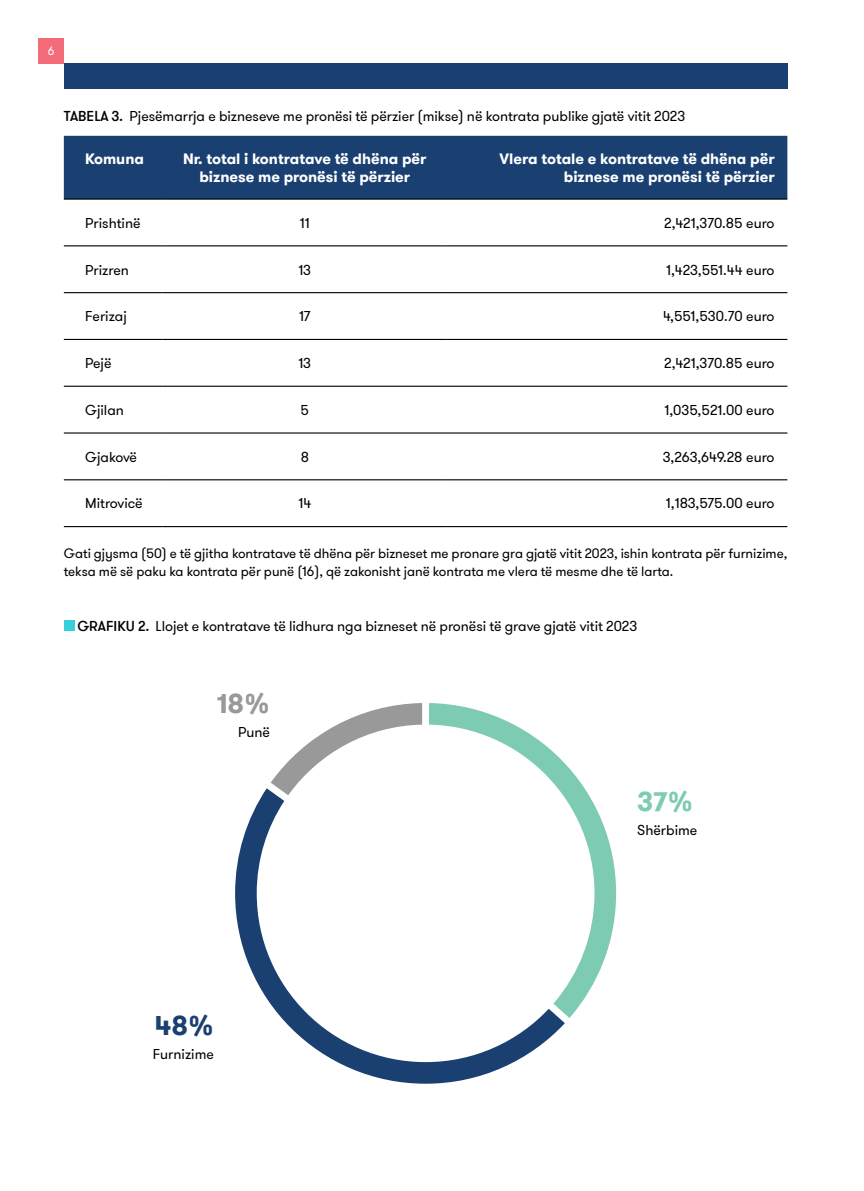
<style>
.page{position:relative;width:864px;height:1191px;background:#fff}
.page>*{position:absolute;margin:0;border:0;box-sizing:border-box;transform-origin:0 0}
.t1{font:700 27px "GT Walsheim Pro";color:#999}
.t2{font:700 27px "GT Walsheim Pro";color:#7ecbb3}
.t3{font:700 27px "GT Walsheim Pro";color:#1a3f71}
.t4{font:700 15px/18px "GT Walsheim Pro";color:#fff;text-align:center}
.t5{font:14.25px "GT Walsheim Pro";color:#000}
.t6{font:13.5px/18px "GT Walsheim Pro";letter-spacing:-.005em;color:#000}
.t7{font:12px "GT Walsheim Pro";color:#fff}
.s1{font-weight:500}
</style>
<div class="page">
<div style="left:64px;top:63px;width:723px;height:26px;background:#1a3f71"></div>
<div style="left:38px;top:38px;width:26px;height:25px;background:#f26d79"></div>
<div style="left:64px;top:136px;width:723px;height:62px;background:#1a3f71"></div>
<hr style="left:64px;top:198px;width:99px;height:2px;background:#000">
<hr style="left:163px;top:198px;width:283px;height:2px;background:#000">
<hr style="left:446px;top:198px;width:341px;height:2px;background:#000">
<hr style="left:64px;top:245px;width:99px;height:1px;background:#000">
<hr style="left:163px;top:245px;width:283px;height:1px;background:#000">
<hr style="left:446px;top:245px;width:341px;height:1px;background:#000">
<hr style="left:64px;top:292px;width:99px;height:1px;background:#000">
<hr style="left:163px;top:292px;width:283px;height:1px;background:#000">
<hr style="left:446px;top:292px;width:341px;height:1px;background:#000">
<hr style="left:64px;top:339px;width:99px;height:1px;background:#000">
<hr style="left:163px;top:339px;width:283px;height:1px;background:#000">
<hr style="left:446px;top:339px;width:341px;height:1px;background:#000">
<hr style="left:64px;top:386px;width:99px;height:1px;background:#000">
<hr style="left:163px;top:386px;width:283px;height:1px;background:#000">
<hr style="left:446px;top:386px;width:341px;height:1px;background:#000">
<hr style="left:64px;top:432px;width:99px;height:1px;background:#000">
<hr style="left:163px;top:432px;width:283px;height:1px;background:#000">
<hr style="left:446px;top:432px;width:341px;height:1px;background:#000">
<hr style="left:64px;top:479px;width:99px;height:1px;background:#000">
<hr style="left:163px;top:479px;width:283px;height:1px;background:#000">
<hr style="left:446px;top:479px;width:341px;height:1px;background:#000">
<hr style="left:64px;top:526px;width:99px;height:1px;background:#000">
<hr style="left:163px;top:526px;width:283px;height:1px;background:#000">
<hr style="left:446px;top:526px;width:341px;height:1px;background:#000">
<div style="left:64px;top:620px;width:10px;height:11px;background:#36cfdb"></div>
<svg style="left:235px;top:788px;width:329px;height:295px"></svg>
<svg style="left:270px;top:703px;width:152px;height:92px"></svg>
<svg style="left:429px;top:703px;width:187px;height:315px"></svg>
<p class="t7" style="left:48px;top:43px;width:8px">6</p>
<p class="t5" style="left:64px;top:107px;width:622px"><span class="s1">TABELA 3.</span> Pjesëmarrja e bizneseve me pronësi të përzier (mikse) në kontrata publike gjatë vitit 2023</p>
<p class="t4" style="left:85px;top:150px;width:60px">Komuna</p>
<p class="t4" style="left:183px;top:150px;width:245px">Nr. total i kontratave të dhëna për biznese me pronësi të përzier</p>
<p class="t4" style="left:499px;top:150px;width:276px;text-align:right">Vlera totale e kontratave të dhëna për biznese me pronësi të përzier</p>
<p class="t5" style="left:85px;top:214px;width:57px">Prishtinë</p>
<p class="t5" style="left:300px;top:214px;width:11px">11</p>
<p class="t5" style="left:664px;top:214px;width:112px">2,421,370.85 euro</p>
<p class="t5" style="left:85px;top:261px;width:45px">Prizren</p>
<p class="t5" style="left:298px;top:261px;width:14px">13</p>
<p class="t5" style="left:666px;top:261px;width:110px">1,423,551.44 euro</p>
<p class="t5" style="left:85px;top:307px;width:43px">Ferizaj</p>
<p class="t5" style="left:299px;top:307px;width:13px">17</p>
<p class="t5" style="left:662px;top:307px;width:113px">4,551,530.70 euro</p>
<p class="t5" style="left:85px;top:354px;width:28px">Pejë</p>
<p class="t5" style="left:298px;top:354px;width:14px">13</p>
<p class="t5" style="left:664px;top:354px;width:112px">2,421,370.85 euro</p>
<p class="t5" style="left:85px;top:401px;width:40px">Gjilan</p>
<p class="t5" style="left:300px;top:401px;width:10px">5</p>
<p class="t5" style="left:664px;top:401px;width:112px">1,035,521.00 euro</p>
<p class="t5" style="left:85px;top:448px;width:53px">Gjakovë</p>
<p class="t5" style="left:300px;top:448px;width:10px">8</p>
<p class="t5" style="left:662px;top:448px;width:113px">3,263,649.28 euro</p>
<p class="t5" style="left:85px;top:494px;width:59px">Mitrovicë</p>
<p class="t5" style="left:298px;top:494px;width:14px">14</p>
<p class="t5" style="left:665px;top:494px;width:110px">1,183,575.00 euro</p>
<p class="t6" style="left:64px;top:545px;width:724px">Gati gjysma (50) e të gjitha kontratave të dhëna për bizneset me pronare gra gjatë vitit 2023, ishin kontrata për furnizime, teksa më së paku ka kontrata për punë (16), që zakonisht janë kontrata me vlera të mesme dhe të larta.</p>
<p class="t5" style="left:77px;top:617px;width:561px"><span class="s1">GRAFIKU 2.</span> Llojet e kontratave të lidhura nga bizneset në pronësi të grave gjatë vitit 2023</p>
<h1 class="t1" style="left:217px;top:685px;width:55px">18%</h1>
<p class="t5" style="left:238px;top:723px;width:34px">Punë</p>
<h1 class="t2" style="left:637px;top:783px;width:58px">37%</h1>
<p class="t5" style="left:637px;top:821px;width:62px">Shërbime</p>
<h1 class="t3" style="left:155px;top:1007px;width:60px">48%</h1>
<p class="t5" style="left:153px;top:1045px;width:63px">Furnizime</p>
</div>
